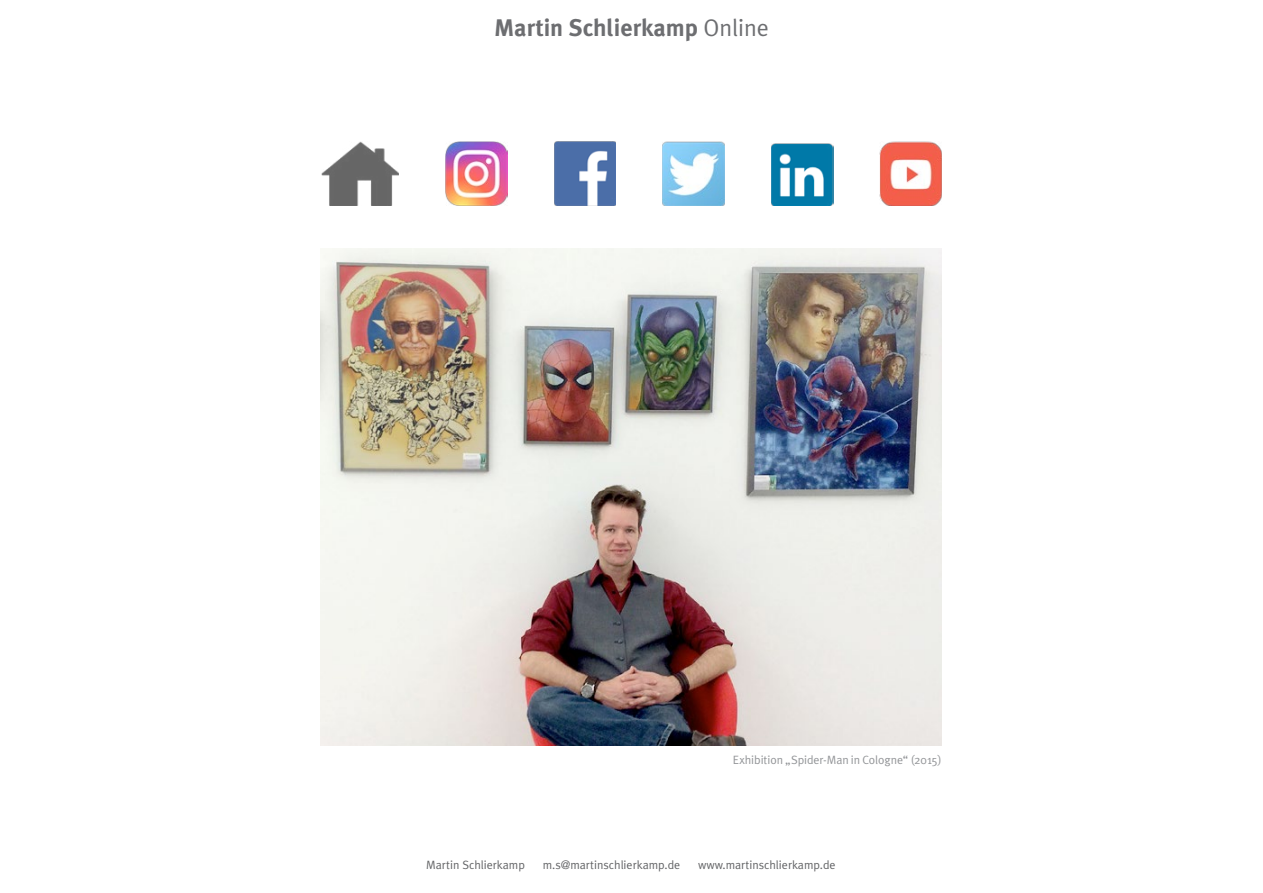
<style>
.page{position:relative;width:1263px;height:893px;background:#fff}
.page>*{position:absolute;margin:0;border:0;box-sizing:border-box;transform-origin:0 0}
.t1{font:700 24px "Meta Plus";color:#6d6e71}
.t2{font:12px "Meta Plus Normal";color:#636466}
.t3{font:12px "Meta Plus Normal";letter-spacing:-.005em;color:#939598}
.s1{font-family:"Meta Plus Normal";font-weight:400}
</style>
<div class="page">
<img style="left:554px;top:142px;width:62px;height:64px">
<img style="left:321px;top:142px;width:78px;height:64px">
<img style="left:446px;top:142px;width:61px;height:64px">
<img style="left:663px;top:142px;width:62px;height:64px">
<img style="left:880px;top:142px;width:62px;height:64px">
<img style="left:771px;top:143px;width:62px;height:63px">
<img style="left:320px;top:248px;width:622px;height:497px">
<h1 class="t1" style="left:494px;top:14px;width:276px">Martin Schlierkamp <span class="s1">Online</span></h1>
<p class="t3" style="left:733px;top:753px;width:210px">Exhibition „Spider-Man in Cologne“ (2015)</p>
<p class="t2" style="left:426px;top:858px;width:100px">Martin Schlierkamp</p>
<p class="t2" style="left:543px;top:858px;width:139px">m.s@martinschlierkamp.de</p>
<p class="t2" style="left:698px;top:858px;width:139px">www.martinschlierkamp.de</p>
</div>
